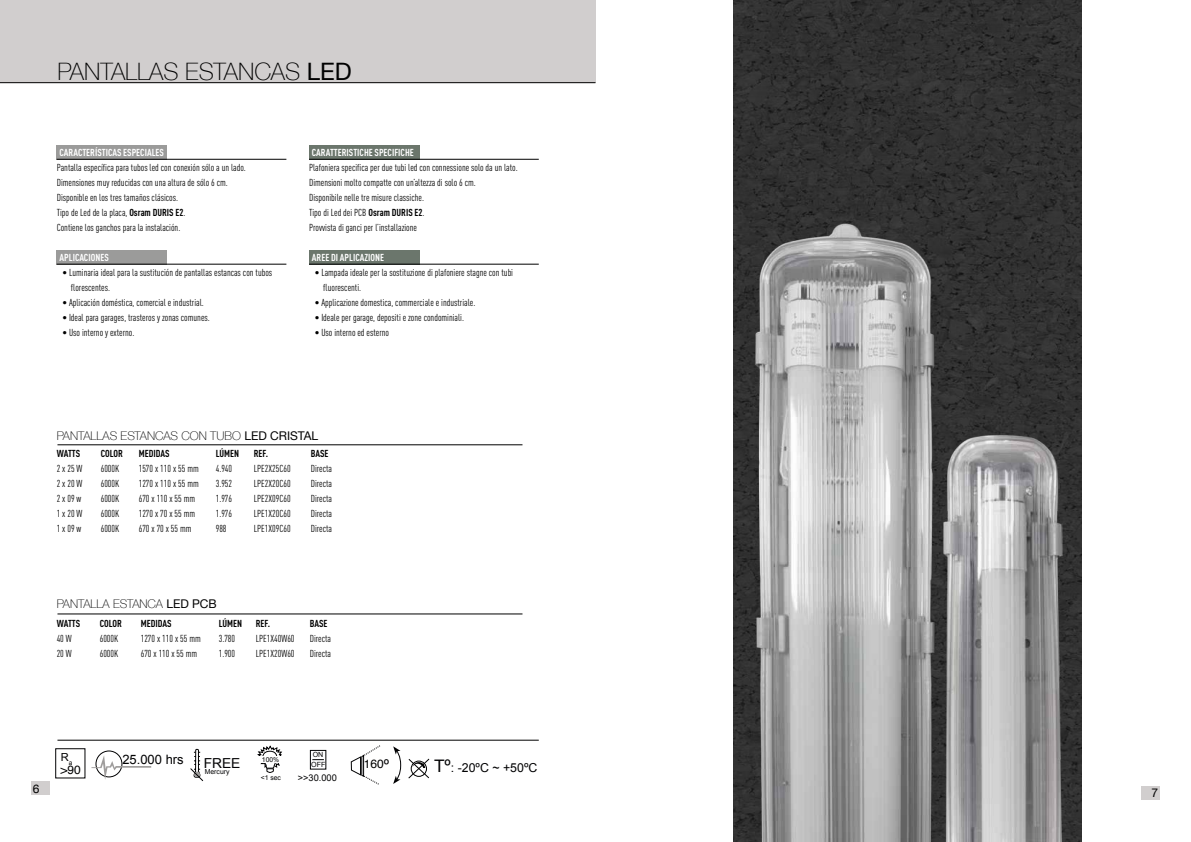
<style>
.page{position:relative;width:1191px;height:842px;background:#fff}
.page>*{position:absolute;margin:0;border:0;box-sizing:border-box;transform-origin:0 0}
.t1{font:100 24px "Helvetica Neue";color:#000}
.t2{font:14.8px "Arial";color:#020203}
.t3{font:13.8px "Arial";color:#020203}
.t4{font:13px "Arial";color:#020203}
.t5{font:12.3px "Arial";color:#020203}
.t6{font:100 12px "Helvetica Neue";color:#000}
.t7{font:12px "Helvetica";color:#000}
.t8{font:12px "Helvetica Neue";color:#000}
.t9{font:11.1px "Arial";color:#020203}
.t10{font:condensed 10px/15px "DIN Pro";color:#000}
.t11{font:700 condensed 10px "DIN Pro";color:#fff}
.t12{font:700 condensed 10px "DIN Pro";color:#000}
.t13{font:9.3px "Arial";color:#020203}
.t14{font:7.1px "Arial";color:#020203}
.t15{font:6.9px "Arial";color:#020203}
.t16{font:6.8px "Arial";color:#020203}
.s1{font-weight:400}
.s2{font-weight:700}
.s3{font-size:17.3px}
</style>
<div class="page">
<img style="left:733px;top:0;width:348px;height:429px">
<img style="left:733px;top:202px;width:261px;height:640px">
<div style="left:57px;top:145px;width:110px;height:14px;background:#9b9b9a"></div>
<div style="left:56px;top:250px;width:110px;height:14px;background:#9b9b9a"></div>
<div style="left:309px;top:145px;width:110px;height:15px;background:#6b766c"></div>
<div style="left:309px;top:250px;width:110px;height:14px;background:#6b766c"></div>
<div style="left:0;top:0;width:595px;height:83px;background:#d1cece"></div>
<div style="left:1141px;top:786px;width:19px;height:13px;background:#d1cece"></div>
<div style="left:31px;top:782px;width:19px;height:13px;background:#d1cece"></div>
<div style="left:55px;top:748px;width:30px;height:30px;border:1px solid #020203"></div>
<svg style="left:350px;top:745px;width:30px;height:40px"></svg>
<svg style="left:393px;top:746px;width:8px;height:38px"></svg>
<div style="left:310px;top:750px;width:16px;height:19px;border:1px solid #020203"></div>
<svg style="left:312px;top:759px;width:12px;height:1px"></svg>
<div style="left:96px;top:750px;width:26px;height:27px;border:1px solid #020203;border-radius:50%"></div>
<svg style="left:91px;top:755px;width:60px;height:25px"></svg>
<svg style="left:190px;top:748px;width:14px;height:34px"></svg>
<svg style="left:258px;top:746px;width:25px;height:27px"></svg>
<div style="left:257px;top:756px;width:27px;height:7px;background:#fff"></div>
<svg style="left:408px;top:758px;width:22px;height:21px"></svg>
<hr style="left:57px;top:740px;width:482px;height:1px;background:#000">
<img style="left:930px;top:429px;width:151px;height:413px">
<hr style="left:57px;top:159px;width:229px;height:1px;background:#000">
<hr style="left:57px;top:264px;width:229px;height:1px;background:#000">
<hr style="left:309px;top:264px;width:230px;height:1px;background:#000">
<hr style="left:309px;top:159px;width:230px;height:1px;background:#000">
<hr style="left:0;top:82px;width:595px;height:1px;background:#000">
<hr style="left:57px;top:445px;width:465px;height:1px;background:#000">
<hr style="left:57px;top:614px;width:465px;height:1px;background:#000">
<h1 class="t1" style="left:57px;top:53px;width:296px">PANTALLAS ESTANCAS <span class="s1">LED</span></h1>
<p class="t11" style="left:60px;top:144px;width:106px">CARACTERÍSTICAS ESPECIALES</p>
<p class="t10" style="left:57px;top:159px;width:191px">Pantalla específica para tubos led con conexión sólo a un lado.<br>Dimensiones muy reducidas con una altura de sólo 6 cm.<br>Disponible en los tres tamaños clásicos.<br>Tipo de Led de la placa, <span class="s2">Osram DURIS E2</span>.<br>Contiene los ganchos para la instalación.</p>
<p class="t11" style="left:60px;top:249px;width:51px">APLICACIONES</p>
<p class="t10" style="left:71px;top:264px;width:203px;text-indent:-8px">• Luminaria ideal para la sustitución de pantallas estancas con tubos florescentes.</p>
<p class="t10" style="left:62px;top:294px;width:143px">• Aplicación doméstica, comercial e industrial.</p>
<p class="t10" style="left:62px;top:309px;width:149px">• Ideal para garages, trasteros y zonas comunes.</p>
<p class="t10" style="left:62px;top:324px;width:73px">• Uso interno y externo.</p>
<p class="t11" style="left:312px;top:144px;width:103px">CARATTERISTICHE SPECIFICHE</p>
<p class="t10" style="left:309px;top:159px;width:210px">Plafoniera specifica per due tubi led con connessione solo da un lato.<br>Dimensioni molto compatte con un’altezza di solo 6 cm.<br>Disponibile nelle tre misure classiche.<br>Tipo di Led dei PCB <span class="s2">Osram DURIS E2</span>.<br>Provvista di ganci per l’installazione</p>
<p class="t11" style="left:312px;top:249px;width:74px">AREE DI APLICAZIONE</p>
<p class="t10" style="left:323px;top:264px;width:191px;text-indent:-8px">• Lampada ideale per la sostituzione di plafoniere stagne con tubi fluorescenti.</p>
<p class="t10" style="left:315px;top:294px;width:162px">• Applicazione domestica, commerciale e industriale.</p>
<p class="t10" style="left:315px;top:309px;width:151px">• Ideale per garage, depositi e zone condominiali.</p>
<p class="t10" style="left:315px;top:324px;width:76px">• Uso interno ed esterno</p>
<p class="t6" style="left:57px;top:427px;width:263px">PANTALLAS ESTANCAS CON TUBO <span class="s1">LED CRISTAL</span></p>
<p class="t12" style="left:57px;top:446px;width:25px">WATTS</p>
<p class="t12" style="left:101px;top:446px;width:24px">COLOR</p>
<p class="t12" style="left:139px;top:446px;width:32px">MEDIDAS</p>
<p class="t12" style="left:216px;top:446px;width:25px">LÚMEN</p>
<p class="t12" style="left:254px;top:446px;width:16px">REF.</p>
<p class="t12" style="left:311px;top:446px;width:19px">BASE</p>
<p class="t10" style="left:57px;top:461px;width:27px">2 x 25 W</p>
<p class="t10" style="left:101px;top:461px;width:20px">6000K</p>
<p class="t10" style="left:139px;top:461px;width:62px">1570 x 110 x 55 mm</p>
<p class="t10" style="left:216px;top:461px;width:18px">4.940</p>
<p class="t10" style="left:254px;top:461px;width:38px">LPE2X25C60</p>
<p class="t10" style="left:311px;top:461px;width:23px">Directa</p>
<p class="t10" style="left:57px;top:476px;width:27px">2 x 20 W</p>
<p class="t10" style="left:101px;top:476px;width:20px">6000K</p>
<p class="t10" style="left:139px;top:476px;width:62px">1270 x 110 x 55 mm</p>
<p class="t10" style="left:216px;top:476px;width:18px">3.952</p>
<p class="t10" style="left:254px;top:476px;width:38px">LPE2X20C60</p>
<p class="t10" style="left:311px;top:476px;width:23px">Directa</p>
<p class="t10" style="left:57px;top:491px;width:26px">2 x 09 w</p>
<p class="t10" style="left:101px;top:491px;width:20px">6000K</p>
<p class="t10" style="left:139px;top:491px;width:58px">670 x 110 x 55 mm</p>
<p class="t10" style="left:216px;top:491px;width:18px">1.976</p>
<p class="t10" style="left:254px;top:491px;width:38px">LPE2X09C60</p>
<p class="t10" style="left:311px;top:491px;width:23px">Directa</p>
<p class="t10" style="left:57px;top:506px;width:27px">1 x 20 W</p>
<p class="t10" style="left:101px;top:506px;width:20px">6000K</p>
<p class="t10" style="left:139px;top:506px;width:58px">1270 x 70 x 55 mm</p>
<p class="t10" style="left:216px;top:506px;width:18px">1.976</p>
<p class="t10" style="left:254px;top:506px;width:38px">LPE1X20C60</p>
<p class="t10" style="left:311px;top:506px;width:23px">Directa</p>
<p class="t10" style="left:57px;top:521px;width:26px">1 x 09 w</p>
<p class="t10" style="left:101px;top:521px;width:20px">6000K</p>
<p class="t10" style="left:139px;top:521px;width:54px">670 x 70 x 55 mm</p>
<p class="t10" style="left:216px;top:521px;width:12px">988</p>
<p class="t10" style="left:254px;top:521px;width:38px">LPE1X09C60</p>
<p class="t10" style="left:311px;top:521px;width:23px">Directa</p>
<p class="t6" style="left:57px;top:595px;width:162px">PANTALLA ESTANCA <span class="s1">LED PCB</span></p>
<p class="t12" style="left:57px;top:616px;width:25px">WATTS</p>
<p class="t12" style="left:100px;top:616px;width:24px">COLOR</p>
<p class="t12" style="left:141px;top:616px;width:32px">MEDIDAS</p>
<p class="t12" style="left:219px;top:616px;width:25px">LÚMEN</p>
<p class="t12" style="left:256px;top:616px;width:16px">REF.</p>
<p class="t12" style="left:310px;top:616px;width:19px">BASE</p>
<p class="t10" style="left:57px;top:630px;width:17px">40 W</p>
<p class="t10" style="left:100px;top:630px;width:20px">6000K</p>
<p class="t10" style="left:141px;top:630px;width:62px">1270 x 110 x 55 mm</p>
<p class="t10" style="left:219px;top:630px;width:18px">3.780</p>
<p class="t10" style="left:256px;top:630px;width:40px">LPE1X40W60</p>
<p class="t10" style="left:310px;top:630px;width:23px">Directa</p>
<p class="t10" style="left:57px;top:645px;width:17px">20 W</p>
<p class="t10" style="left:100px;top:645px;width:20px">6000K</p>
<p class="t10" style="left:141px;top:645px;width:58px">670 x 110 x 55 mm</p>
<p class="t10" style="left:219px;top:645px;width:18px">1.900</p>
<p class="t10" style="left:256px;top:645px;width:40px">LPE1X20W60</p>
<p class="t10" style="left:310px;top:645px;width:23px">Directa</p>
<p class="t8" style="left:33px;top:780px;width:8px">6</p>
<p class="t14" style="left:313px;top:750px;width:12px">ON</p>
<p class="t9" style="left:61px;top:750px;width:13px">R<sub>a</sub></p>
<h2 class="t2" style="left:384px;top:755px;width:7px">º</h2>
<p class="t13" style="left:298px;top:771px;width:41px">&gt;&gt;30.000</p>
<h3 class="t4" style="left:122px;top:751px;width:63px">25.000 hrs</h3>
<p class="t16" style="left:262px;top:755px;width:19px">100%</p>
<h3 class="t3" style="left:204px;top:754px;width:38px">FREE</h3>
<p class="t7" style="left:364px;top:755px;width:22px">160</p>
<p class="t5" style="left:434px;top:760px;width:105px"><span class="s3">Tº</span>: -20ºC ~ +50ºC</p>
<p class="t14" style="left:311px;top:760px;width:16px">OFF</p>
<p class="t7" style="left:60px;top:761px;width:22px">&gt;90</p>
<p class="t15" style="left:205px;top:767px;width:26px">Mercury</p>
<p class="t16" style="left:261px;top:773px;width:22px">&lt;1 sec</p>
<p class="t8" style="left:1151px;top:784px;width:8px">7</p>
</div>
